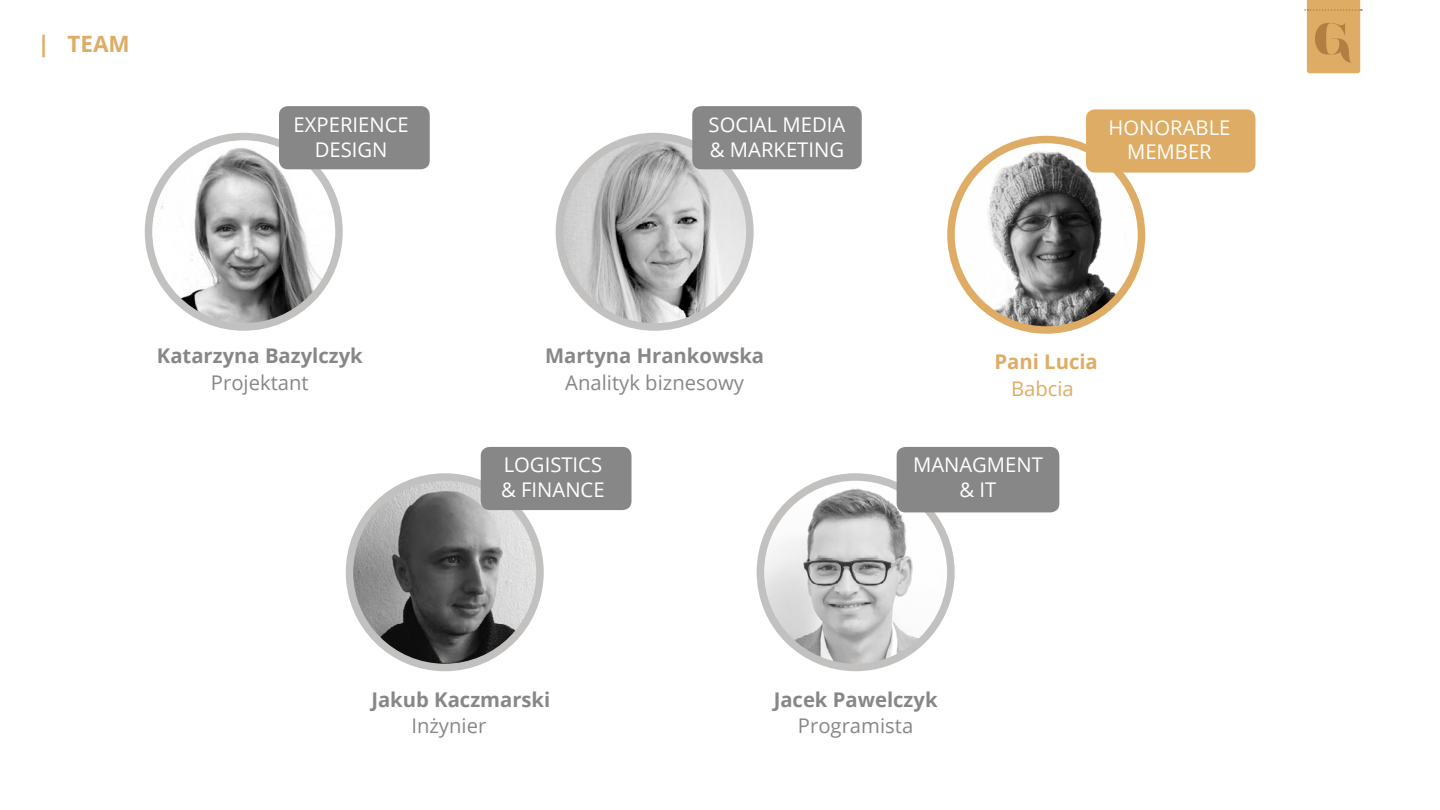
<style>
.page{position:relative;width:1440px;height:810px;background:#fff}
.page>*{position:absolute;margin:0;border:0;box-sizing:border-box;transform-origin:0 0}
.t1{font:700 22.5px "Open Sans";color:#deac64}
.t2{font:20.25px/24.3px "Open Sans";color:#fff;text-align:center}
.t3{font:700 20.25px "Open Sans";color:#878787}
.t4{font:20.25px "Open Sans";color:#878787}
.t5{font:700 20.25px "Open Sans";color:#deac64}
.t6{font:20.25px "Open Sans";color:#deac64}
</style>
<div class="page">
<svg style="left:1305px;top:0;width:58px;height:73px;background:#daac6b"></svg>
<img style="left:148px;top:146px;width:191px;height:179px">
<div style="left:145px;top:133px;width:198px;height:198px;border:8px solid #c2c1c0;border-radius:50%"></div>
<img style="left:350px;top:477px;width:190px;height:191px;border-radius:95px">
<div style="left:346px;top:473px;width:198px;height:198px;border:8px solid #c2c1c0;border-radius:50%"></div>
<img style="left:559px;top:136px;width:191px;height:191px;border-radius:95px">
<div style="left:556px;top:133px;width:198px;height:198px;border:8px solid #c2c1c0;border-radius:50%"></div>
<img style="left:951px;top:140px;width:191px;height:190px;border-radius:95px">
<div style="left:947px;top:136px;width:198px;height:198px;border:8px solid #deac64;border-radius:50%"></div>
<img style="left:760px;top:477px;width:191px;height:191px;border-radius:95px">
<div style="left:757px;top:473px;width:198px;height:198px;border:8px solid #c2c1c0;border-radius:50%"></div>
<div style="left:279px;top:106px;width:151px;height:63px;background:#878787;border-radius:9px"></div>
<div style="left:481px;top:447px;width:151px;height:63px;background:#878787;border-radius:9px"></div>
<div style="left:692px;top:106px;width:170px;height:63px;background:#878787;border-radius:9px"></div>
<div style="left:1086px;top:109px;width:170px;height:64px;background:#deac64;border-radius:9px"></div>
<div style="left:897px;top:447px;width:162px;height:65px;background:#878787;border-radius:9px"></div>
<p class="t1" style="left:38px;top:28px;width:94px">| TEAM</p>
<p class="t2" style="left:294px;top:112px;width:117px">EXPERIENCE<br>DESIGN</p>
<p class="t3" style="left:157px;top:342px;width:207px">Katarzyna Bazylczyk</p>
<p class="t4" style="left:211px;top:369px;width:99px">Projektant</p>
<p class="t2" style="left:709px;top:112px;width:138px;text-align:left">SOCIAL MEDIA &amp; MARKETING</p>
<p class="t2" style="left:1108px;top:115px;width:123px">HONORABLE<br>MEMBER</p>
<p class="t3" style="left:545px;top:342px;width:221px">Martyna Hrankowska</p>
<p class="t5" style="left:995px;top:348px;width:105px">Pani Lucia</p>
<p class="t4" style="left:565px;top:369px;width:180px">Analityk biznesowy</p>
<p class="t6" style="left:1011px;top:375px;width:64px">Babcia</p>
<p class="t2" style="left:501px;top:452px;width:105px;text-align:left">LOGISTICS &amp; FINANCE</p>
<p class="t2" style="left:913px;top:452px;width:131px">MANAGMENT &amp; IT</p>
<p class="t3" style="left:371px;top:685px;width:180px">Jakub Kaczmarski</p>
<p class="t4" style="left:411px;top:712px;width:76px">Inżynier</p>
<p class="t3" style="left:774px;top:685px;width:165px">Jacek Pawelczyk</p>
<p class="t4" style="left:798px;top:712px;width:117px">Programista</p>
</div>
